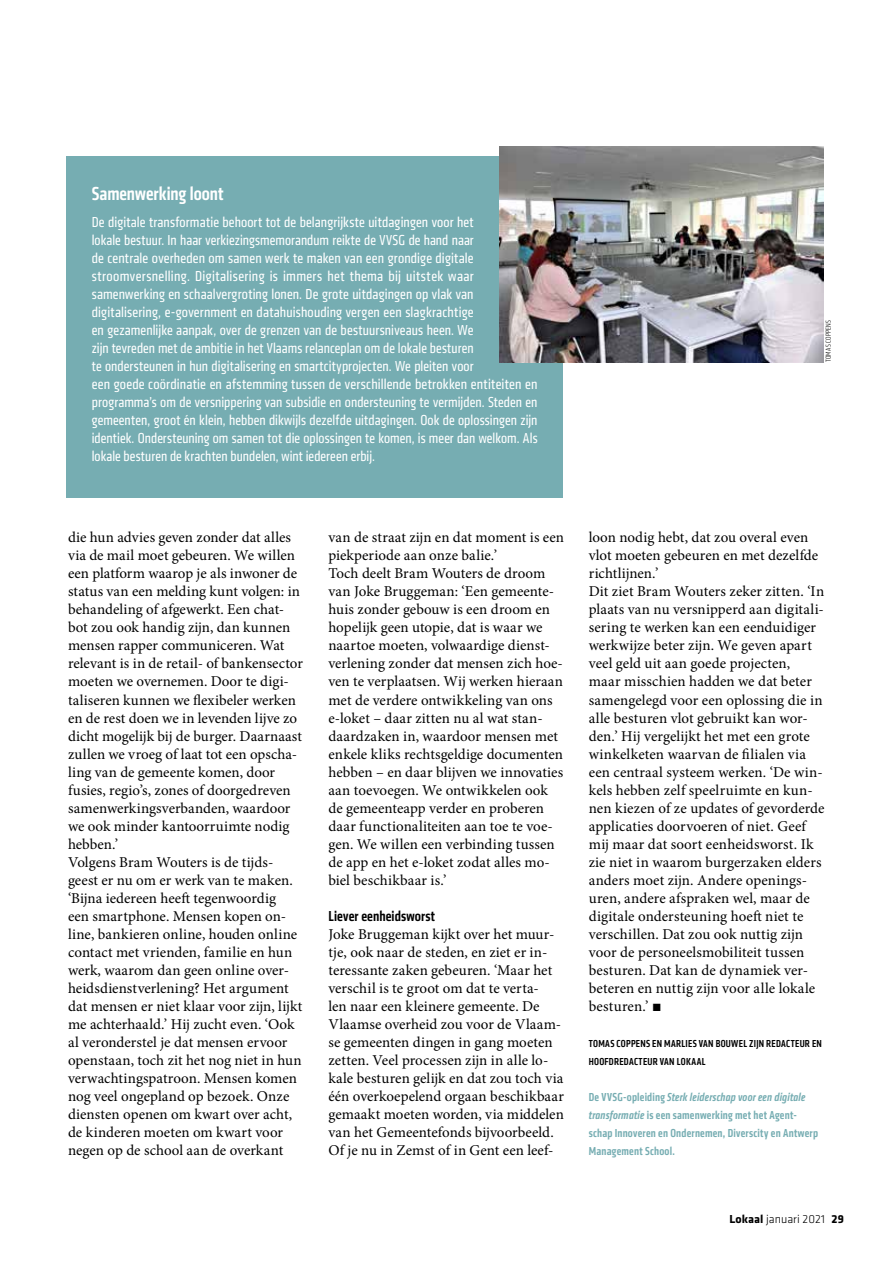
<style>
.page{position:relative;width:893px;height:1263px;background:#fff}
.page>*{position:absolute;margin:0;border:0;box-sizing:border-box;transform-origin:0 0}
.t1{font:500 19.5px "Klavika Condensed";color:#fff}
.t2{font:15px/18px "Minion Pro";letter-spacing:.005em;color:#000}
.t3{font:15px/18px "Klavika Condensed";letter-spacing:.01em;color:#fff}
.t4{font:500 15px "Klavika Condensed";letter-spacing:.005em;color:#000}
.t5{font:500 12px/18px "Klavika Condensed";letter-spacing:.02em;color:#76adb2}
.t6{font:300 12px "Klavika";letter-spacing:.005em;color:#000}
.t7{font:500 10.5px/18px "Klavika Condensed";letter-spacing:.025em;color:#000}
.t8{font:300 7.5px "Klavika Condensed";letter-spacing:.03em;color:#000}
.s1{font-family:"Klavika";font-weight:700;font-size:14.85px}
.s2{font-style:italic}
.s3{font-weight:700}
</style>
<div class="page">
<div style="left:66px;top:156px;width:497px;height:341px;background:#76adb2"></div>
<img style="left:499px;top:146px;width:324px;height:216px">
<h1 class="t1" style="left:92px;top:182px;width:133px">Samenwerking loont</h1>
<p class="t3" style="left:92px;top:213px;width:447px">De digitale transformatie behoort tot de belangrijkste uitdagingen voor het<br>lokale bestuur. In haar verkiezingsmemorandum reikte de VVSG de hand naar<br>de centrale overheden om samen werk te maken van een grondige digitale stroomversnelling. Digitalisering is immers het thema bij uitstek waar samenwerking en schaalvergroting lonen. De grote uitdagingen op vlak van digitalisering, e-government en datahuishouding vergen een slagkrachtige<br>en gezamenlijke aanpak, over de grenzen van de bestuursniveaus heen. We<br>zijn tevreden met de ambitie in het Vlaams relanceplan om de lokale besturen<br>te ondersteunen in hun digitalisering en smartcityprojecten. We pleiten voor<br>een goede coördinatie en afstemming tussen de verschillende betrokken entiteiten en programma’s om de versnippering van subsidie en ondersteuning te vermijden. Steden en gemeenten, groot én klein, hebben dikwijls dezelfde uitdagingen. Ook de oplossingen zijn identiek. Ondersteuning om samen tot die oplossingen te komen, is meer dan welkom. Als lokale besturen de krachten bundelen, wint iedereen erbij.</p>
<p class="t8" style="left:824px;top:362px;width:44px;rotate:-90deg">TOMAS COPPENS</p>
<p class="t2" style="left:68px;top:529px;width:236px">die hun advies geven zonder dat alles via de mail moet gebeuren. We willen een platform waarop je als inwoner de status van een melding kunt volgen: in behandeling of afgewerkt. Een chat&shy;bot zou ook handig zijn, dan kunnen mensen rapper communiceren. Wat relevant is in de retail- of bankensector moeten we overnemen. Door te digi&shy;taliseren kunnen we flexibeler werken en de rest doen we in levenden lijve zo dicht mogelijk bij de burger. Daarnaast zullen we vroeg of laat tot een opscha&shy;ling van de gemeente komen, door fusies, regio’s, zones of doorgedreven samenwerkingsverbanden, waardoor we ook minder kantoorruimte nodig hebben.’<br>Volgens Bram Wouters is de tijds&shy;geest er nu om er werk van te maken. ‘Bijna iedereen heeft tegenwoordig<br>een smartphone. Mensen kopen on&shy;line, bankieren online, houden online contact met vrienden, familie en hun werk, waarom dan geen online over&shy;heidsdienstverlening? Het argument dat mensen er niet klaar voor zijn, lijkt me achterhaald.’ Hij zucht even. ‘Ook al veronderstel je dat mensen ervoor openstaan, toch zit het nog niet in hun verwachtingspatroon. Mensen komen nog veel ongepland op bezoek. Onze diensten openen om kwart over acht, de kinderen moeten om kwart voor negen op de school aan de overkant</p>
<p class="t2" style="left:328px;top:529px;width:237px">van de straat zijn en dat moment is een piekperiode aan onze balie.’<br>Toch deelt Bram Wouters de droom van Joke Bruggeman: ‘Een gemeente&shy;huis zonder gebouw is een droom en hopelijk geen utopie, dat is waar we naartoe moeten, volwaardige dienst&shy;verlening zonder dat mensen zich hoe&shy;ven te verplaatsen. Wij werken hieraan met de verdere ontwikkeling van ons e-loket – daar zitten nu al wat stan&shy;daardzaken in, waardoor mensen met enkele kliks rechtsgeldige documenten hebben – en daar blijven we innovaties aan toevoegen. We ontwikkelen ook de gemeenteapp verder en proberen daar functionaliteiten aan toe te voe&shy;gen. We willen een verbinding tussen de app en het e-loket zodat alles mo&shy;biel beschikbaar is.’</p>
<p class="t4" style="left:328px;top:906px;width:108px">Liever eenheidsworst</p>
<p class="t2" style="left:328px;top:925px;width:237px">Joke Bruggeman kijkt over het muur&shy;tje, ook naar de steden, en ziet er in&shy;teressante zaken gebeuren. ‘Maar het verschil is te groot om dat te verta-<br>len naar een kleinere gemeente. De Vlaamse overheid zou voor de Vlaam&shy;se gemeenten dingen in gang moeten zetten. Veel processen zijn in alle lo&shy;kale besturen gelijk en dat zou toch via één overkoepelend orgaan beschikbaar gemaakt moeten worden, via middelen van het Gemeentefonds bijvoorbeeld.<br>Of je nu in Zemst of in Gent een leef-</p>
<p class="t2" style="left:589px;top:529px;width:237px">loon nodig hebt, dat zou overal even vlot moeten gebeuren en met dezelfde richtlijnen.’<br>Dit ziet Bram Wouters zeker zitten. ‘In plaats van nu versnipperd aan digitali&shy;sering te werken kan een eenduidiger werkwijze beter zijn. We geven apart veel geld uit aan goede projecten, maar misschien hadden we dat beter samengelegd voor een oplossing die in alle besturen vlot gebruikt kan wor&shy;den.’ Hij vergelijkt het met een grote winkelketen waarvan de filialen via een centraal systeem werken. ‘De win&shy;kels hebben zelf speelruimte en kun&shy;nen kiezen of ze updates of gevorderde applicaties doorvoeren of niet. Geef mij maar dat soort eenheidsworst. Ik zie niet in waarom burgerzaken elders anders moet zijn. Andere openings&shy;uren, andere afspraken wel, maar de digitale ondersteuning hoeft niet te verschillen. Dat zou ook nuttig zijn voor de personeelsmobiliteit tussen besturen. Dat kan de dynamiek ver&shy;beteren en nuttig zijn voor alle lokale besturen.’ <span class="s1">•</span></p>
<p class="t7" style="left:589px;top:1034px;width:235px">TOMAS COPPENS EN MARLIES VAN BOUWEL ZIJN REDACTEUR EN<br>HOOFDREDACTEUR VAN LOKAAL</p>
<p class="t5" style="left:589px;top:1087px;width:231px">De VVSG-opleiding <span class="s2">Sterk leiderschap voor een digitale transformatie</span> is een samenwerking met het Agent&shy;schap Innoveren en Ondernemen, Diverscity en Antwerp Management School.</p>
<p class="t6" style="left:729px;top:1212px;width:116px"><span class="s3">Lokaal</span> januari 2021 <span class="s3">29</span></p>
</div>
